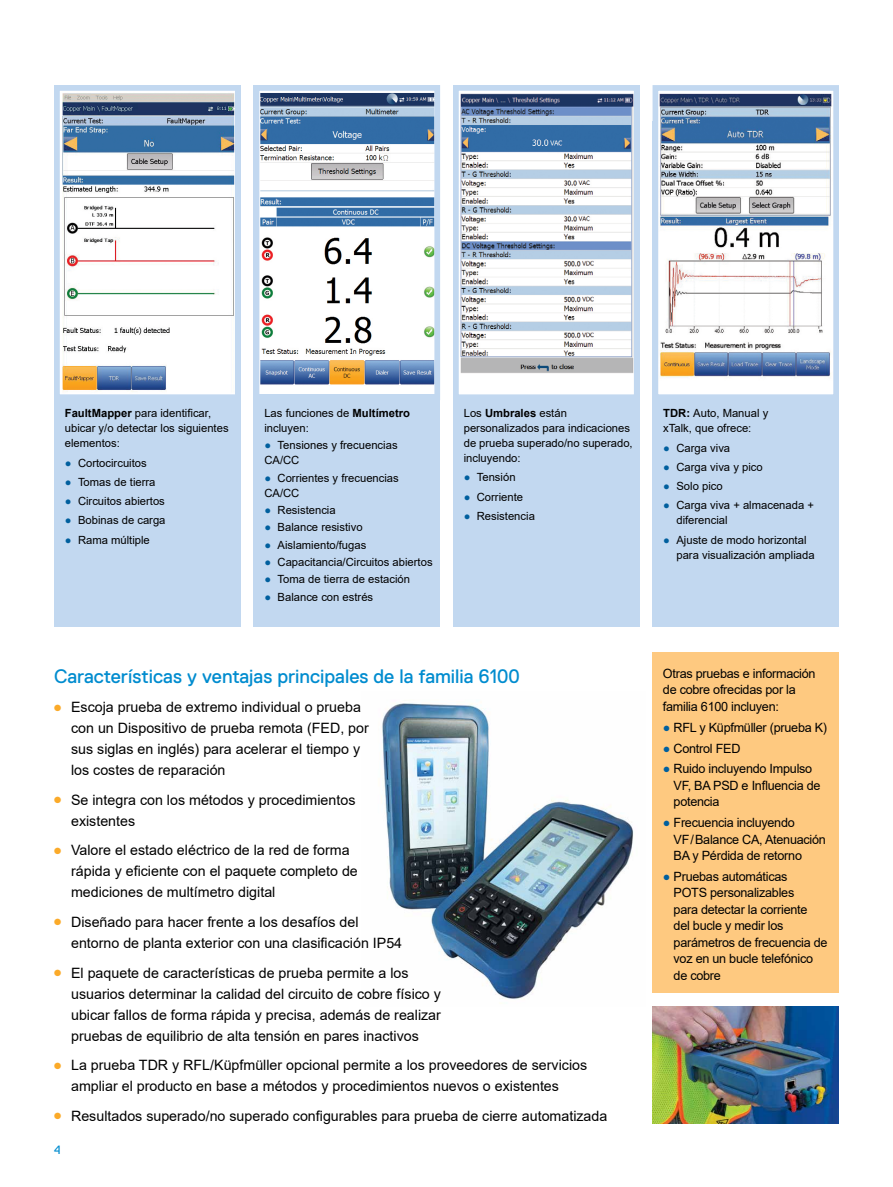
<style>
.page{position:relative;width:893px;height:1187px;background:#fff}
.page>*{position:absolute;margin:0;border:0;box-sizing:border-box;transform-origin:0 0}
.t1{font:19.5px "Replica Std";color:#008ccf}
.t2{font:14.25px/21px "Arial";color:#000}
.t3{font:12.75px/16.5px "Arial";letter-spacing:-.02em;color:#000}
.t4{font:12px "Replica Std";color:#008ccf}
.t5{font:11.25px/15px "Arial";color:#000}
.s1{font-weight:700}
.s2{color:#005f9e}
.s3{color:#fbaa29}
</style>
<div class="page">
<img style="left:382px;top:703px;width:252px;height:296px">
<div style="left:253px;top:85px;width:187px;height:541px;background:#c2d8f0"></div>
<img style="left:261px;top:92px;width:172px;height:301px">
<div style="left:254px;top:85px;width:186px;height:315px;border:6px solid #c2d8f0"></div>
<div style="left:54px;top:85px;width:187px;height:541px;background:#c2d8f0"></div>
<img style="left:61px;top:92px;width:173px;height:301px">
<div style="left:54px;top:85px;width:187px;height:315px;border:6px solid #c2d8f0"></div>
<div style="left:453px;top:85px;width:186px;height:541px;background:#c2d8f0"></div>
<div style="left:456px;top:88px;width:181px;height:309px;background:#fff"></div>
<img style="left:460px;top:93px;width:172px;height:280px">
<div style="left:453px;top:85px;width:186px;height:315px;border:6px solid #c2d8f0"></div>
<div style="left:652px;top:121px;width:187px;height:505px;background:#c2d8f0"></div>
<div style="left:655px;top:88px;width:181px;height:309px;background:#fff"></div>
<img style="left:659px;top:93px;width:173px;height:286px">
<div style="left:652px;top:85px;width:187px;height:315px;border:6px solid #c2d8f0"></div>
<div style="left:652px;top:652px;width:187px;height:340px;background:#fec980"></div>
<img style="left:652px;top:1006px;width:186px;height:117px">
<p class="t5" style="left:65px;top:406px;width:165px"><span class="s1">FaultMapper</span> para identificar, ubicar y/o detectar los siguientes elementos:</p>
<p class="t5" style="left:65px;top:455px;width:83px"><span class="s2">●</span> Cortocircuitos</p>
<p class="t5" style="left:65px;top:474px;width:92px"><span class="s2">●</span> Tomas de tierra</p>
<p class="t5" style="left:65px;top:493px;width:102px"><span class="s2">●</span> Circuitos abiertos</p>
<p class="t5" style="left:65px;top:512px;width:102px"><span class="s2">●</span> Bobinas de carga</p>
<p class="t5" style="left:65px;top:532px;width:87px"><span class="s2">●</span> Rama múltiple</p>
<p class="t5" style="left:264px;top:405px;width:147px">Las funciones de <span class="s1">Multímetro </span>incluyen:</p>
<p class="t5" style="left:264px;top:438px;width:135px"><span class="s2">●</span> Tensiones y frecuencias<br>CA/CC</p>
<p class="t5" style="left:264px;top:470px;width:136px"><span class="s2">●</span> Corrientes y frecuencias<br>CA/CC</p>
<p class="t5" style="left:264px;top:502px;width:73px"><span class="s2">●</span> Resistencia</p>
<p class="t5" style="left:264px;top:520px;width:100px"><span class="s2">●</span> Balance resistivo</p>
<p class="t5" style="left:264px;top:537px;width:103px"><span class="s2">●</span> Aislamiento/fugas</p>
<p class="t5" style="left:264px;top:554px;width:170px"><span class="s2">●</span> Capacitancia/Circuitos abiertos</p>
<p class="t5" style="left:264px;top:572px;width:147px"><span class="s2">●</span> Toma de tierra de estación</p>
<p class="t5" style="left:264px;top:589px;width:110px"><span class="s2">●</span> Balance con estrés</p>
<p class="t5" style="left:464px;top:405px;width:170px">Los <span class="s1">Umbrales</span> están personalizados para indicaciones de prueba superado/no superado, incluyendo:</p>
<p class="t5" style="left:464px;top:469px;width:53px"><span class="s2">●</span> Tensión</p>
<p class="t5" style="left:464px;top:489px;width:61px"><span class="s2">●</span> Corriente</p>
<p class="t5" style="left:464px;top:508px;width:73px"><span class="s2">●</span> Resistencia</p>
<p class="t5" style="left:663px;top:406px;width:107px"><span class="s1">TDR:</span> Auto, Manual y xTalk, que ofrece:</p>
<p class="t5" style="left:663px;top:440px;width:68px"><span class="s2">●</span> Carga viva</p>
<p class="t5" style="left:663px;top:459px;width:101px"><span class="s2">●</span> Carga viva y pico</p>
<p class="t5" style="left:663px;top:478px;width:61px"><span class="s2">●</span> Solo pico</p>
<p class="t5" style="left:676px;top:497px;width:139px;text-indent:-13px"><span class="s2">●</span> Carga viva + almacenada + diferencial</p>
<p class="t5" style="left:676px;top:532px;width:140px;text-indent:-13px"><span class="s2">●</span> Ajuste de modo horizontal para visualización ampliada</p>
<h1 class="t1" style="left:54px;top:665px;width:467px">Características y ventajas principales de la familia 6100</h1>
<p class="t2" style="left:71px;top:696px;width:299px;text-indent:-17px"><span class="s3">●</span> Escoja prueba de extremo individual o prueba con un Dispositivo de prueba remota (FED, por sus siglas en inglés) para acelerar el tiempo y los costes de reparación</p>
<p class="t2" style="left:71px;top:789px;width:286px;text-indent:-17px"><span class="s3">●</span> Se integra con los métodos y procedimientos existentes</p>
<p class="t2" style="left:71px;top:839px;width:288px;text-indent:-17px"><span class="s3">●</span> Valore el estado eléctrico de la red de forma rápida y eficiente con el paquete completo de mediciones de multímetro digital</p>
<p class="t2" style="left:71px;top:911px;width:333px;text-indent:-17px"><span class="s3">●</span> Diseñado para hacer frente a los desafíos del entorno de planta exterior con una clasificación IP54</p>
<p class="t2" style="left:71px;top:961px;width:371px;text-indent:-17px"><span class="s3">●</span> El paquete de características de prueba permite a los usuarios determinar la calidad del circuito de cobre físico y ubicar fallos de forma rápida y precisa, además de realizar pruebas de equilibrio de alta tensión en pares inactivos</p>
<p class="t2" style="left:71px;top:1054px;width:518px;text-indent:-17px"><span class="s3">●</span> La prueba TDR y RFL/Küpfmüller opcional permite a los proveedores de servicios ampliar el producto en base a métodos y procedimientos nuevos o existentes</p>
<p class="t2" style="left:54px;top:1104px;width:555px"><span class="s3">●</span> Resultados superado/no superado configurables para prueba de cierre automatizada</p>
<p class="t3" style="left:663px;top:665px;width:154px">Otras pruebas e información de cobre ofrecidas por la familia 6100 incluyen:</p>
<p class="t3" style="left:663px;top:718px;width:166px"><span class="s2">●</span> RFL y Küpfmüller (prueba K)</p>
<p class="t3" style="left:663px;top:739px;width:79px"><span class="s2">●</span> Control FED</p>
<p class="t3" style="left:674px;top:760px;width:148px;text-indent:-11px"><span class="s2">●</span> Ruido incluyendo Impulso<br>VF, BA PSD e Influencia de potencia</p>
<p class="t3" style="left:674px;top:814px;width:154px;text-indent:-11px"><span class="s2">●</span> Frecuencia incluyendo<br>VF/Balance CA, Atenuación<br>BA y Pérdida de retorno</p>
<p class="t3" style="left:674px;top:868px;width:156px;text-indent:-11px"><span class="s2">●</span> Pruebas automáticas<br>POTS personalizables<br>para detectar la corriente<br>del bucle y medir los parámetros de frecuencia de voz en un bucle telefónico de cobre</p>
<p class="t4" style="left:54px;top:1142px;width:8px">4</p>
</div>
